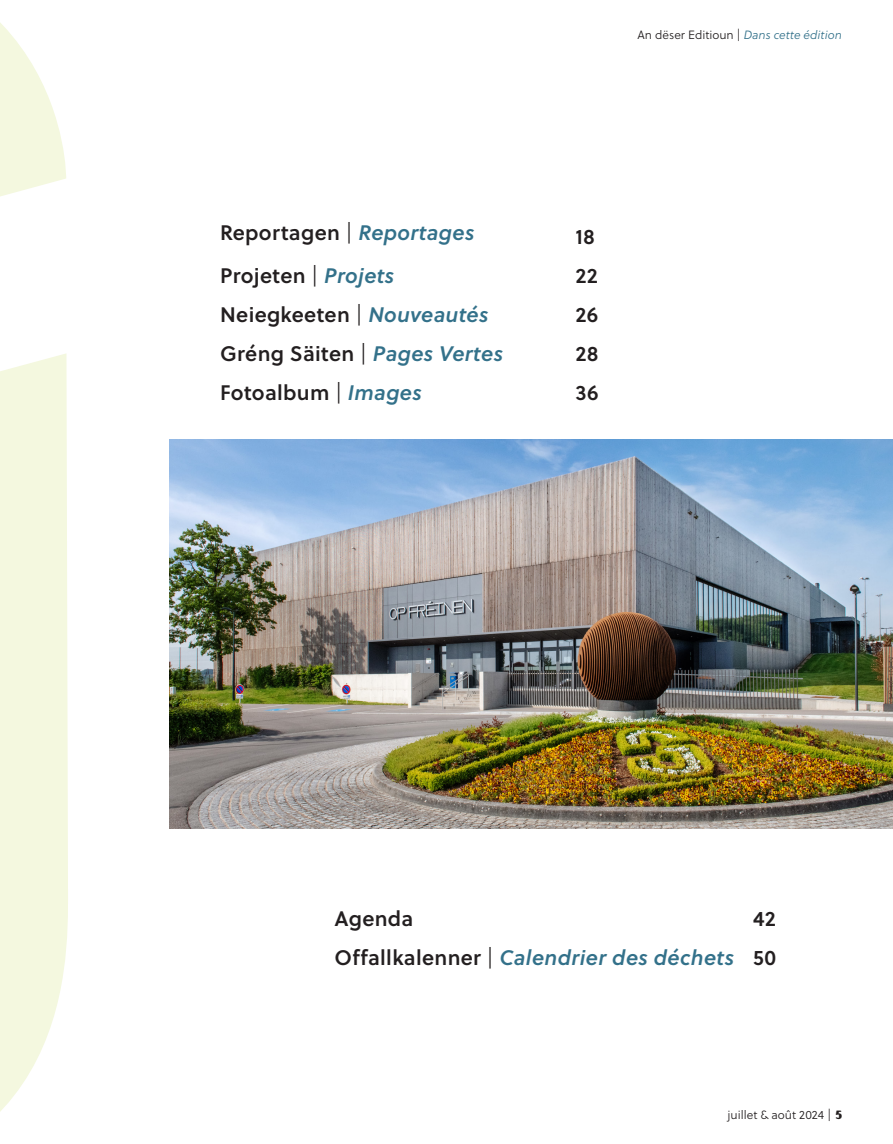
<style>
.page{position:relative;width:893px;height:1144px;background:#fff}
.page>*{position:absolute;margin:0;border:0;box-sizing:border-box;transform-origin:0 0}
.t1{font:21px "Soleil Sb";letter-spacing:.015em;color:#231f20}
.t2{font:italic 21px "Soleil Sb";letter-spacing:.015em;color:#33718a}
.t3{font:12px "Soleil Lt";color:#231f20}
.s1{font-family:"Soleil Lt"}
.s2{font-style:italic;color:#33718a}
.s3{font-style:normal;color:#231f20}
.s4{font-family:"Soleil Lt";font-style:normal;color:#231f20}
.s5{font-family:"Acme Gothic";font-weight:900}
</style>
<div class="page">
<svg style="left:0;top:23px;width:66px;height:174px"></svg>
<svg style="left:0;top:353px;width:68px;height:759px;background:#f4f8e1"></svg>
<img style="left:170px;top:439px;width:723px;height:390px">
<p class="t1" style="left:220px;top:216px;width:256px">Reportagen <span class="s1">|</span> <span class="s2">Reportages</span></p>
<p class="t1" style="left:220px;top:259px;width:176px">Projeten <span class="s1">|</span> <span class="s2">Projets</span></p>
<p class="t1" style="left:220px;top:298px;width:270px">Neiegkeeten <span class="s1">|</span> <span class="s2">Nouveautés</span></p>
<p class="t1" style="left:220px;top:337px;width:284px">Gréng Säiten <span class="s1">|</span> <span class="s2">Pages Vertes</span></p>
<p class="t1" style="left:220px;top:376px;width:203px">Fotoalbum <span class="s1">|</span> <span class="s2">Images</span></p>
<p class="t3" style="left:638px;top:26px;width:206px">An dëser Editioun | <span class="s2">Dans cette édition</span></p>
<p class="t1" style="left:575px;top:220px;width:21px">18</p>
<p class="t1" style="left:575px;top:259px;width:24px">22</p>
<p class="t1" style="left:575px;top:298px;width:24px">26</p>
<p class="t1" style="left:575px;top:337px;width:25px">28</p>
<p class="t1" style="left:575px;top:376px;width:25px">36</p>
<p class="t1" style="left:334px;top:903px;width:80px">Agenda</p>
<p class="t2" style="left:334px;top:942px;width:401px"><span class="s3">Offallkalenner</span> <span class="s4">|</span> Calendrier des déchets</p>
<p class="t1" style="left:753px;top:903px;width:24px">42</p>
<p class="t1" style="left:753px;top:942px;width:25px">50</p>
<p class="t3" style="left:727px;top:1106px;width:116px">juillet &amp; août 2024 | <span class="s5">5</span></p>
</div>
